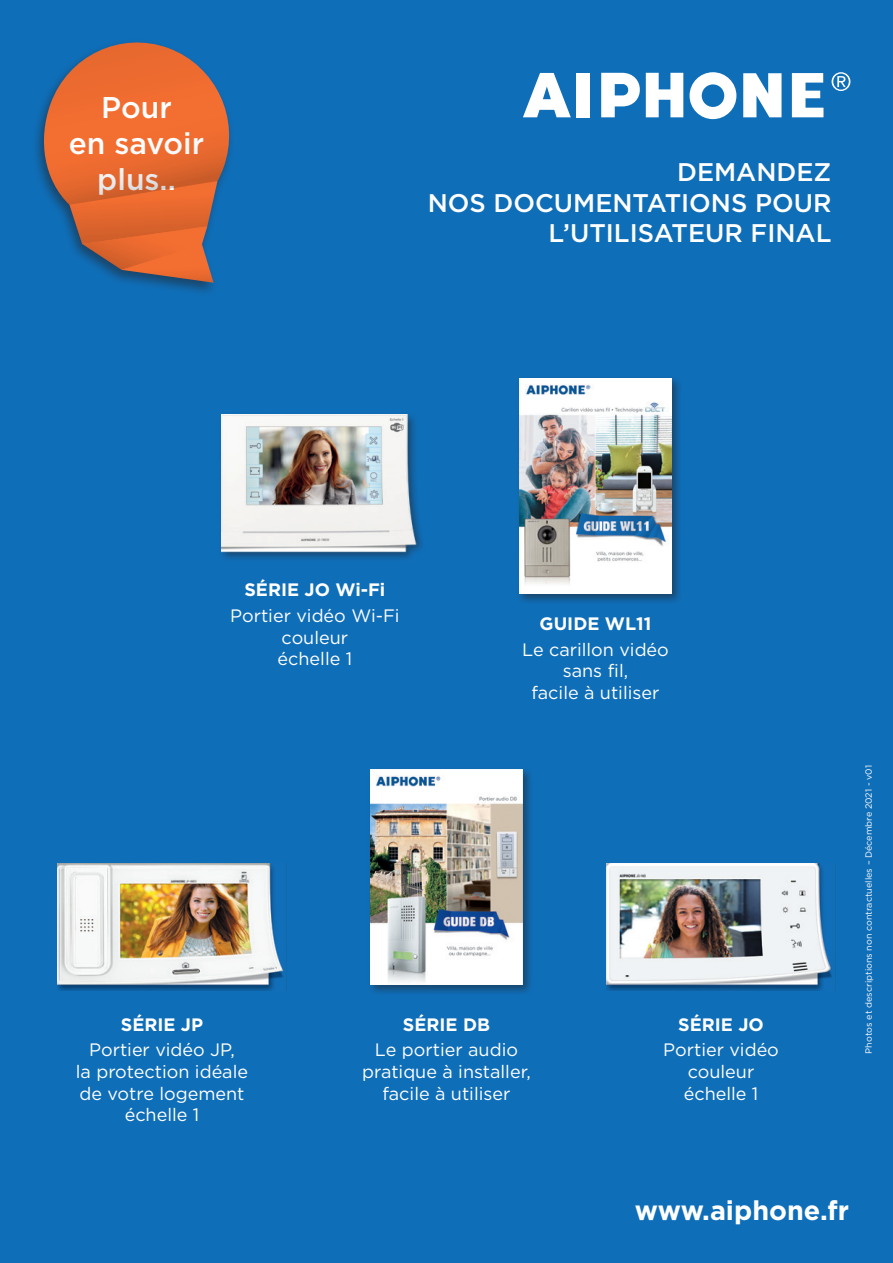
<style>
.page{position:relative;width:893px;height:1263px;background:#0f6eb8}
.page>*{position:absolute;margin:0;border:0;box-sizing:border-box;transform-origin:0 0}
.t1{font:500 30px "Gotham";color:#fff}
.t2{font:700 27px "Gotham";color:#fff}
.t3{font:500 25.5px/30.6px "Gotham";color:#fff;text-align:right}
.t4{font:18px "Gotham";color:#fff}
.t5{font:700 18px "Gotham";color:#fff}
.t6{font:9px "Gotham";color:#fff}
</style>
<div class="page">
<svg style="left:523px;top:73px;width:48px;height:44px"></svg>
<div style="left:576px;top:73px;width:14px;height:44px;background:#fff"></div>
<svg style="left:601px;top:73px;width:82px;height:44px"></svg>
<svg style="left:690px;top:72px;width:46px;height:47px"></svg>
<svg style="left:743px;top:73px;width:38px;height:44px;background:#d6e6f2"></svg>
<svg style="left:792px;top:73px;width:31px;height:44px"></svg>
<svg style="left:832px;top:72px;width:18px;height:19px"></svg>
<div style="left:32px;top:39px;width:203px;height:257px;background:#231f20;opacity:.5"></div>
<svg style="left:38px;top:39px;width:197px;height:244px"></svg>
<svg style="left:44px;top:43px;width:187px;height:240px"></svg>
<img style="left:58px;top:864px;width:226px;height:126px">
<img style="left:607px;top:864px;width:225px;height:126px">
<div style="left:218px;top:411px;width:207px;height:150px;background:#231f20;opacity:.5"></div>
<img style="left:222px;top:414px;width:202px;height:144px">
<div style="left:367px;top:766px;width:166px;height:229px;background:#231f20;opacity:.5"></div>
<img style="left:370px;top:770px;width:153px;height:214px">
<div style="left:516px;top:375px;width:166px;height:229px;background:#231f20;opacity:.5"></div>
<img style="left:519px;top:379px;width:153px;height:215px">
<p class="t1" style="left:101px;top:90px;width:72px">Pour</p>
<p class="t1" style="left:69px;top:126px;width:137px">en savoir</p>
<p class="t1" style="left:97px;top:162px;width:80px">plus..</p>
<p class="t3" style="left:677px;top:156px;width:156px">DEMANDEZ</p>
<p class="t3" style="left:428px;top:187px;width:405px">NOS DOCUMENTATIONS POUR<br>L’UTILISATEUR FINAL</p>
<p class="t5" style="left:244px;top:580px;width:142px">SÉRIE JO Wi-Fi</p>
<p class="t4" style="left:230px;top:606px;width:171px">Portier vidéo Wi-Fi</p>
<p class="t4" style="left:282px;top:627px;width:68px">couleur</p>
<p class="t4" style="left:278px;top:649px;width:76px">échelle 1</p>
<p class="t5" style="left:540px;top:613px;width:113px">GUIDE WL11</p>
<p class="t4" style="left:522px;top:639px;width:148px">Le carillon vidéo</p>
<p class="t4" style="left:563px;top:661px;width:67px">sans fil,</p>
<p class="t4" style="left:532px;top:682px;width:129px">facile à utiliser</p>
<p class="t5" style="left:121px;top:1014px;width:84px">SÉRIE JP</p>
<p class="t4" style="left:89px;top:1040px;width:147px">Portier vidéo JP,</p>
<p class="t4" style="left:76px;top:1062px;width:174px">la protection idéale</p>
<p class="t4" style="left:80px;top:1083px;width:166px">de votre logement</p>
<p class="t4" style="left:125px;top:1105px;width:76px">échelle 1</p>
<p class="t5" style="left:403px;top:1014px;width:89px">SÉRIE DB</p>
<p class="t4" style="left:375px;top:1040px;width:145px">Le portier audio</p>
<p class="t4" style="left:362px;top:1062px;width:170px">pratique à installer,</p>
<p class="t4" style="left:383px;top:1083px;width:129px">facile à utiliser</p>
<p class="t5" style="left:678px;top:1014px;width:87px">SÉRIE JO</p>
<p class="t4" style="left:663px;top:1040px;width:117px">Portier vidéo</p>
<p class="t4" style="left:688px;top:1062px;width:68px">couleur</p>
<p class="t4" style="left:684px;top:1083px;width:76px">échelle 1</p>
<p class="t6" style="left:863px;top:1053px;width:290px;rotate:-90deg">Photos et descriptions non contractuelles – Décembre 2021 - v01</p>
<p class="t2" style="left:635px;top:1195px;width:216px">www.aiphone.fr</p>
</div>
